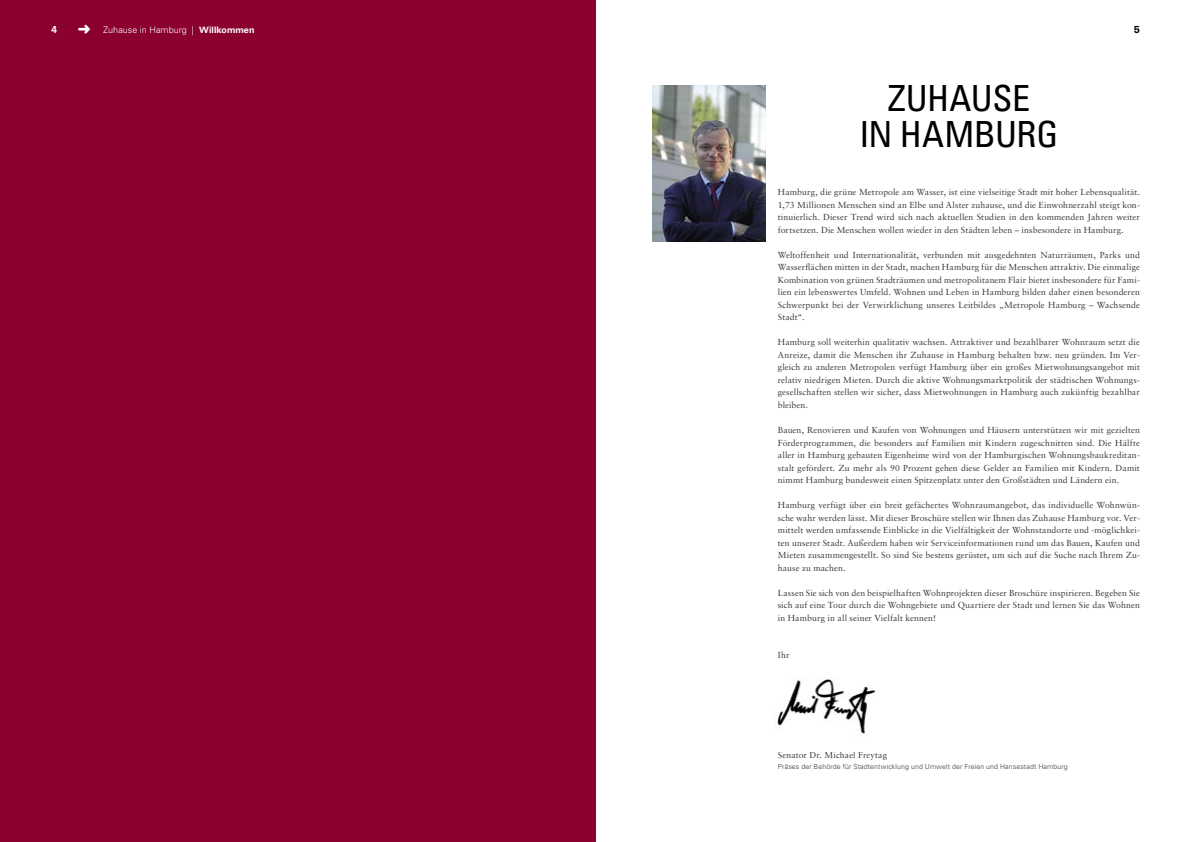
<style>
.page{position:relative;width:1191px;height:842px;background:#fff}
.page>*{position:absolute;margin:0;border:0;box-sizing:border-box;transform-origin:0 0}
.t1{font:condensed 36px/36px "Univers LT Std";letter-spacing:-.01em;color:#000;text-align:center}
.t2{font:700 10px "Univers BQ";color:#fff}
.t3{font:700 10px "Univers BQ";color:#000}
.t4{font:300 9px "Univers LT Std";letter-spacing:.005em;color:#fff}
.t5{font:8.8px/12.5px "Sabon LT Std";letter-spacing:.01em;color:#393939;text-align:justify}
.t6{font:300 7px "Univers LT Std";letter-spacing:.015em;color:#393939}
.s1{font-family:"Univers BQ";font-weight:700}
</style>
<div class="page">
<div style="left:0;top:0;width:595px;height:842px;background:#890031"></div>
<img style="left:652px;top:85px;width:113px;height:157px">
<img style="left:775px;top:677px;width:101px;height:57px">
<p class="t2" style="left:51px;top:23px;width:8px">4</p>
<p class="t4" style="left:78px;top:24px;width:178px">➜ Zuhause in Hamburg | <span class="s1">Willkommen</span></p>
<p class="t3" style="left:1133px;top:23px;width:8px">5</p>
<h3 class="t1" style="left:859px;top:80px;width:200px">ZUHAUSE<br>IN HAMBURG</h3>
<p class="t5" style="left:778px;top:186px;width:364px">Hamburg, die grüne Metropole am Wasser, ist eine vielseitige Stadt mit hoher Lebensqualität.<br>1,73 Millionen Menschen sind an Elbe und Alster zuhause, und die Einwohnerzahl steigt kon&shy;tinuierlich. Dieser Trend wird sich nach aktuellen Studien in den kommenden Jahren weiter fortsetzen. Die Menschen wollen wieder in den Städten leben – insbesondere in Hamburg.</p>
<p class="t5" style="left:778px;top:249px;width:363px">Weltoffenheit und Internationalität, verbunden mit ausgedehnten Naturräumen, Parks und Wasserflächen mitten in der Stadt, machen Hamburg für die Menschen attraktiv. Die einmalige Kombination von grünen Stadträumen und metropolitanem Flair bietet insbesondere für Fami&shy;lien ein lebenswertes Umfeld. Wohnen und Leben in Hamburg bilden daher einen besonderen Schwerpunkt bei der Verwirklichung unseres Leitbildes „Metropole Hamburg – Wachsende Stadt“.</p>
<p class="t5" style="left:778px;top:336px;width:363px">Hamburg soll weiterhin qualitativ wachsen. Attraktiver und bezahlbarer Wohnraum setzt die Anreize, damit die Menschen ihr Zuhause in Hamburg behalten bzw. neu gründen. Im Ver&shy;gleich zu anderen Metropolen verfügt Hamburg über ein großes Mietwohnungsangebot mit relativ niedrigen Mieten. Durch die aktive Wohnungsmarktpolitik der städtischen Wohnungs&shy;gesellschaften stellen wir sicher, dass Mietwohnungen in Hamburg auch zukünftig bezahlbar bleiben.</p>
<p class="t5" style="left:778px;top:424px;width:364px">Bauen, Renovieren und Kaufen von Wohnungen und Häusern unterstützen wir mit gezielten Förderprogrammen, die besonders auf Familien mit Kindern zugeschnitten sind. Die Hälfte aller in Hamburg gebauten Eigenheime wird von der Hamburgischen Wohnungsbaukreditan&shy;stalt gefördert. Zu mehr als 90 Prozent gehen diese Gelder an Familien mit Kindern. Damit nimmt Hamburg bundesweit einen Spitzenplatz unter den Großstädten und Ländern ein.</p>
<p class="t5" style="left:778px;top:499px;width:364px">Hamburg verfügt über ein breit gefächertes Wohnraumangebot, das individuelle Wohnwün&shy;sche wahr werden lässt. Mit dieser Broschüre stellen wir Ihnen das Zuhause Hamburg vor. Ver&shy;mittelt werden umfassende Einblicke in die Vielfältigkeit der Wohnstandorte und -möglichkei&shy;ten unserer Stadt. Außerdem haben wir Serviceinformationen rund um das Bauen, Kaufen und Mieten zusammengestellt. So sind Sie bestens gerüstet, um sich auf die Suche nach Ihrem Zu&shy;hause zu machen.</p>
<p class="t5" style="left:778px;top:586px;width:364px">Lassen Sie sich von den beispielhaften Wohnprojekten dieser Broschüre inspirieren. Begeben Sie sich auf eine Tour durch die Wohngebiete und Quartiere der Stadt und lernen Sie das Wohnen in Hamburg in all seiner Vielfalt kennen!</p>
<p class="t5" style="left:778px;top:649px;width:13px">Ihr</p>
<p class="t5" style="left:778px;top:749px;width:111px">Senator Dr. Michael Freytag</p>
<p class="t6" style="left:778px;top:762px;width:291px">Präses der Behörde für Stadtentwicklung und Umwelt der Freien und Hansestadt Hamburg</p>
</div>
